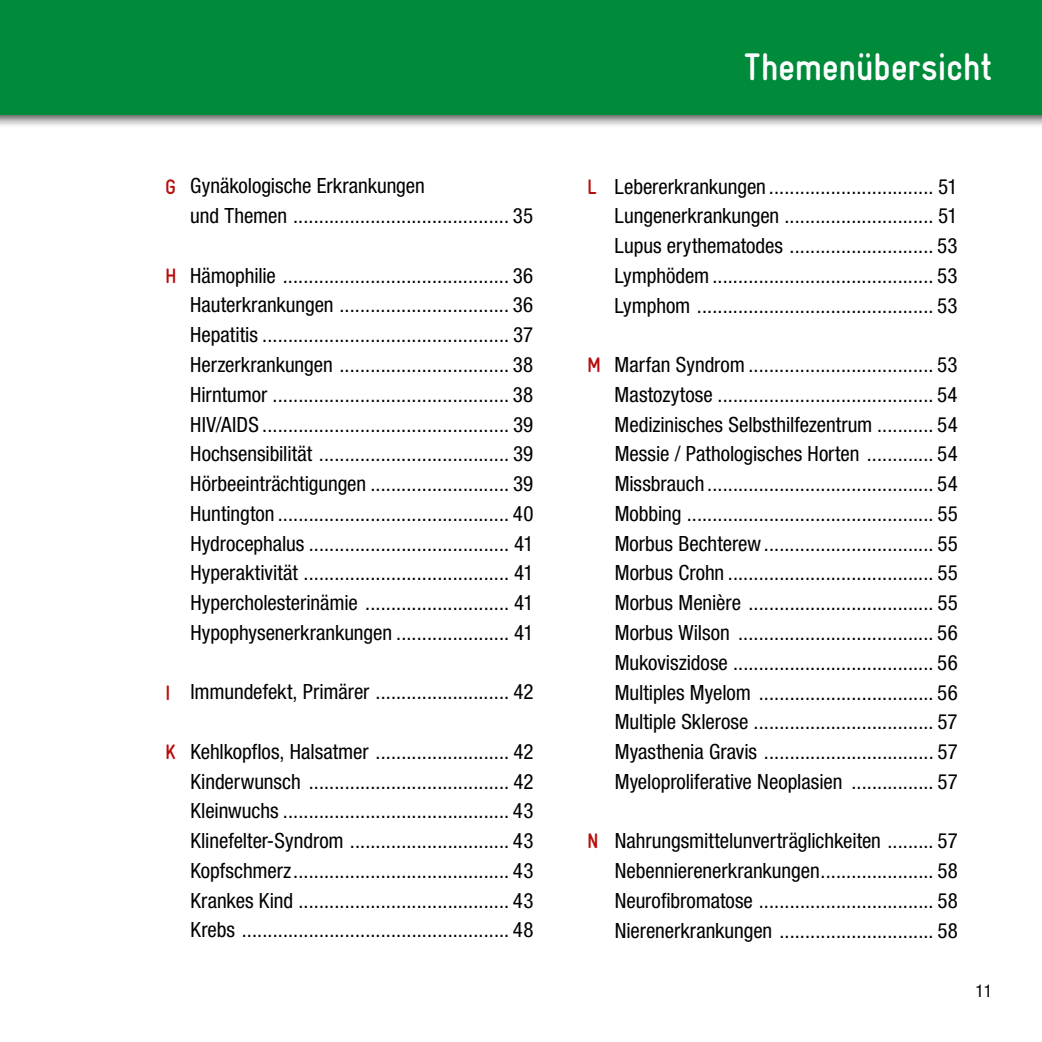
<style>
.page{position:relative;width:1042px;height:1042px;background:#fff}
.page>*{position:absolute;margin:0;border:0;box-sizing:border-box;transform-origin:0 0}
.t1{font:700 38.5px "Gravur Condensed";letter-spacing:-.01em;color:#fff}
.t2{font:condensed 21px/29.8px "Helvetica Neue LT Pro";color:#000}
.t3{font:condensed 17.5px "Helvetica Neue LT Pro";color:#000}
.s1{font-family:"Gravur Condensed";font-weight:700;font-stretch:normal;color:#b70e0c}
</style>
<div class="page">
<div style="left:0;top:0;width:1042px;height:128px;background:#000;opacity:.75"></div>
<div style="left:0;top:0;width:1042px;height:114px;background:#008b3b"></div>
<p class="t2" style="left:190px;top:171px;width:345px;text-indent:-25px"><span class="s1">G</span> Gynäkologische Erkrankungen<br>und Themen .......................................... 35</p>
<p class="t2" style="left:165px;top:260px;width:369px"><span class="s1">H</span> Hämophilie ............................................ 36</p>
<p class="t2" style="left:190px;top:290px;width:345px">Hauterkrankungen ................................. 36</p>
<p class="t2" style="left:190px;top:320px;width:345px">Hepatitis ................................................ 37</p>
<p class="t2" style="left:190px;top:349px;width:345px">Herzerkrankungen ................................. 38</p>
<p class="t2" style="left:190px;top:379px;width:344px">Hirntumor .............................................. 38</p>
<p class="t2" style="left:190px;top:409px;width:345px">HIV/AIDS ................................................ 39</p>
<p class="t2" style="left:190px;top:439px;width:345px">Hochsensibilität ..................................... 39</p>
<p class="t2" style="left:190px;top:468px;width:344px">Hörbeeinträchtigungen ........................... 39</p>
<p class="t2" style="left:190px;top:498px;width:345px">Huntington ............................................. 40</p>
<p class="t2" style="left:190px;top:528px;width:344px">Hydrocephalus ....................................... 41</p>
<p class="t2" style="left:190px;top:558px;width:345px">Hyperaktivität ........................................ 41</p>
<p class="t2" style="left:190px;top:588px;width:344px">Hypercholesterinämie ............................ 41</p>
<p class="t2" style="left:190px;top:617px;width:344px">Hypophysenerkrankungen ...................... 41</p>
<p class="t2" style="left:165px;top:677px;width:370px"><span class="s1">I</span> Immundefekt, Primärer .......................... 42</p>
<p class="t2" style="left:165px;top:736px;width:370px"><span class="s1">K</span> Kehlkopflos, Halsatmer .......................... 42</p>
<p class="t2" style="left:190px;top:766px;width:345px">Kinderwunsch ....................................... 42</p>
<p class="t2" style="left:190px;top:796px;width:345px">Kleinwuchs ............................................ 43</p>
<p class="t2" style="left:190px;top:826px;width:345px">Klinefelter-Syndrom ............................... 43</p>
<p class="t2" style="left:190px;top:855px;width:345px">Kopfschmerz.......................................... 43</p>
<p class="t2" style="left:190px;top:885px;width:345px">Krankes Kind ......................................... 43</p>
<p class="t2" style="left:190px;top:915px;width:345px">Krebs .................................................... 48</p>
<p class="t1" style="left:744px;top:45px;width:249px">Themenübersicht</p>
<p class="t2" style="left:587px;top:171px;width:372px"><span class="s1">L</span> Lebererkrankungen ................................ 51</p>
<p class="t2" style="left:614px;top:201px;width:345px">Lungenerkrankungen ............................. 51</p>
<p class="t2" style="left:614px;top:231px;width:344px">Lupus erythematodes ............................ 53</p>
<p class="t2" style="left:614px;top:260px;width:344px">Lymphödem ........................................... 53</p>
<p class="t2" style="left:614px;top:290px;width:345px">Lymphom .............................................. 53</p>
<p class="t2" style="left:587px;top:350px;width:372px"><span class="s1">M</span> Marfan Syndrom .................................... 53</p>
<p class="t2" style="left:614px;top:379px;width:344px">Mastozytose .......................................... 54</p>
<p class="t2" style="left:614px;top:409px;width:345px">Medizinisches Selbsthilfezentrum ........... 54</p>
<p class="t2" style="left:615px;top:439px;width:344px">Messie / Pathologisches Horten ............. 54</p>
<p class="t2" style="left:615px;top:469px;width:344px">Missbrauch ............................................ 54</p>
<p class="t2" style="left:615px;top:498px;width:345px">Mobbing ................................................ 55</p>
<p class="t2" style="left:615px;top:528px;width:345px">Morbus Bechterew ................................. 55</p>
<p class="t2" style="left:615px;top:558px;width:345px">Morbus Crohn ........................................ 55</p>
<p class="t2" style="left:615px;top:588px;width:345px">Morbus Menière .................................... 55</p>
<p class="t2" style="left:615px;top:617px;width:344px">Morbus Wilson ...................................... 56</p>
<p class="t2" style="left:615px;top:647px;width:345px">Mukoviszidose ....................................... 56</p>
<p class="t2" style="left:615px;top:677px;width:344px">Multiples Myelom .................................. 56</p>
<p class="t2" style="left:615px;top:707px;width:344px">Multiple Sklerose ................................... 57</p>
<p class="t2" style="left:615px;top:736px;width:344px">Myasthenia Gravis ................................. 57</p>
<p class="t2" style="left:615px;top:766px;width:344px">Myeloproliferative Neoplasien ................ 57</p>
<p class="t2" style="left:587px;top:826px;width:372px"><span class="s1">N</span> Nahrungsmittelunverträglichkeiten ......... 57</p>
<p class="t2" style="left:615px;top:855px;width:345px">Nebennierenerkrankungen...................... 58</p>
<p class="t2" style="left:615px;top:885px;width:345px">Neurofibromatose .................................. 58</p>
<p class="t2" style="left:615px;top:915px;width:345px">Nierenerkrankungen .............................. 58</p>
<p class="t3" style="left:975px;top:980px;width:18px">11</p>
</div>
